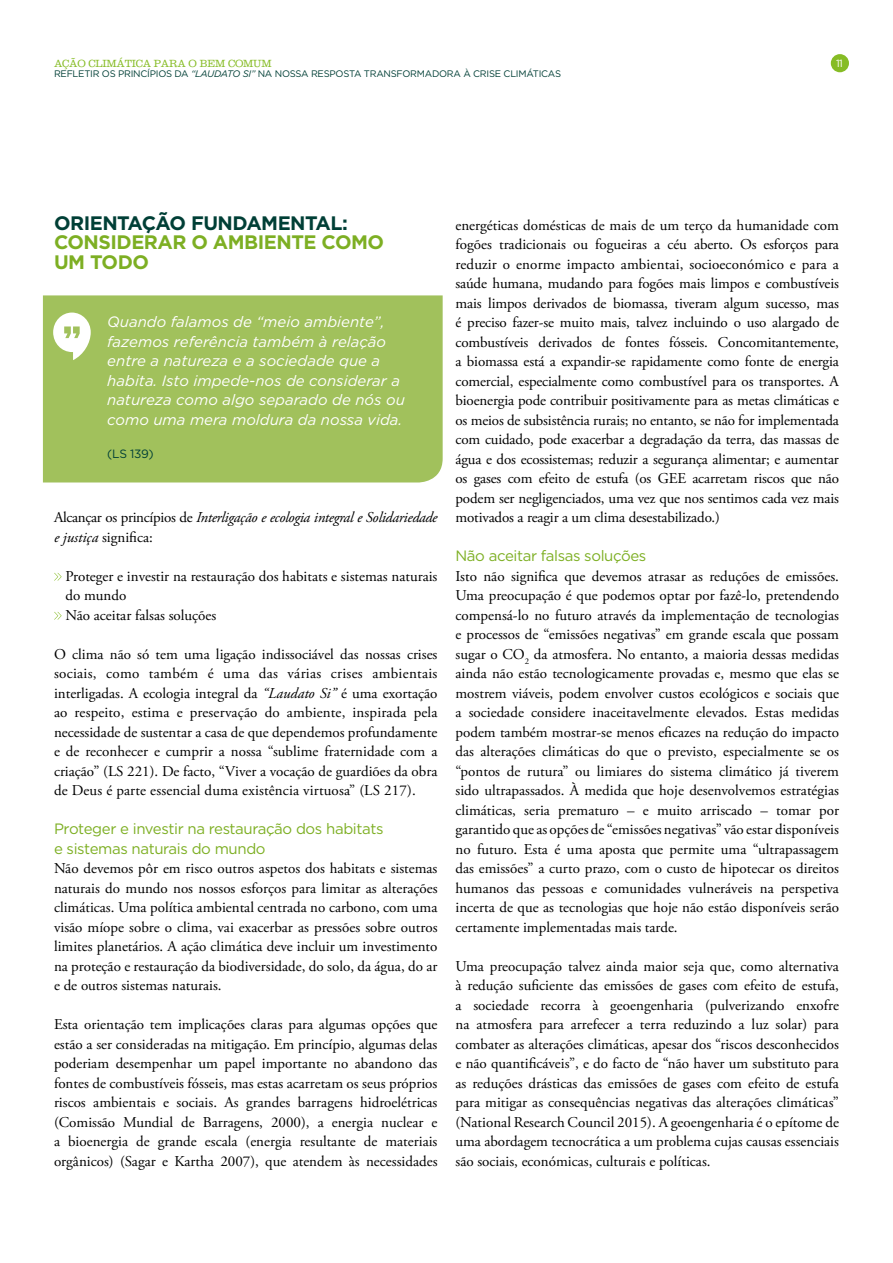
<style>
.page{position:relative;width:893px;height:1263px;background:#fff}
.page>*{position:absolute;margin:0;border:0;box-sizing:border-box;transform-origin:0 0}
.t1{font:700 19.5px/19.5px "Gotham";letter-spacing:-.025em;color:#7daf23}
.t2{font:700 19.5px "Gotham";letter-spacing:-.025em;color:#003f36}
.t3{font:15px/19.5px "Adobe Garamond Pro";color:#000;text-align:justify}
.t4{font:italic 15px/19.5px "Gotham";color:#fff}
.t5{font:15px/19.5px "Gotham";letter-spacing:-.025em;color:#7daf23}
.t6{font:italic 15px/19.5px "Adobe Garamond Pro";letter-spacing:-.02em;color:#000}
.t7{font:12px "Gotham";color:#003f36}
.t8{font:300 10.8px "Clarendon LT Std";letter-spacing:-.02em;color:#86bc25}
.t9{font:10.5px "Gotham";color:#fff}
.t10{font:9.45px "Gotham";letter-spacing:-.025em;color:#003f36}
.s1{font-style:italic}
.s2{font-style:normal}
</style>
<div class="page">
<div style="left:831px;top:54px;width:18px;height:18px;background:#86bc25;border-radius:50%"></div>
<svg style="left:54px;top:573px;width:8px;height:7px"></svg>
<svg style="left:54px;top:612px;width:8px;height:7px"></svg>
<div style="left:43px;top:295px;width:400px;height:187px;background:#a1c15c"></div>
<svg style="left:53px;top:313px;width:38px;height:47px"></svg>
<p class="t8" style="left:54px;top:57px;width:219px">AÇÃO CLIMÁTICA PARA O BEM COMUM</p>
<p class="t10" style="left:54px;top:68px;width:509px">REFLETIR OS PRINCÍPIOS DA <span class="s1">“LAUDATO SI”</span> NA NOSSA RESPOSTA TRANSFORMADORA À CRISE CLIMÁTICAS</p>
<p class="t9" style="left:836px;top:57px;width:8px">11</p>
<h1 class="t2" style="left:54px;top:210px;width:295px">ORIENTAÇÃO FUNDAMENTAL:</h1>
<h1 class="t1" style="left:54px;top:232px;width:332px">CONSIDERAR O AMBIENTE COMO<br>UM TODO</h1>
<p class="t4" style="left:107px;top:312px;width:299px">Quando falamos de “meio ambiente”, fazemos referência também à relação entre a natureza e a sociedade que a habita. Isto impede-nos de considerar a natureza como algo separado de nós ou como uma mera moldura da nossa vida.</p>
<p class="t7" style="left:107px;top:446px;width:48px">(LS 139)</p>
<p class="t6" style="left:54px;top:508px;width:385px"><span class="s2">Alcançar os princípios de</span> Interligação e ecologia integral e Solidariedade e justiça <span class="s2">significa:</span></p>
<p class="t3" style="left:65px;top:567px;width:374px;text-align:left">Proteger e investir na restauração dos habitats e sistemas naturais do mundo<br>Não aceitar falsas soluções</p>
<p class="t3" style="left:54px;top:645px;width:385px">O clima não só tem uma ligação indissociável das nossas crises sociais, como também é uma das várias crises ambientais interligadas. A ecologia integral da <span class="s1">“Laudato Si”</span> é uma exortação ao respeito, estima e preservação do ambiente, inspirada pela necessidade de sustentar a casa de que dependemos profundamente e de reconhecer e cumprir a nossa “sublime fraternidade com a criação” (LS 221). De facto, “Viver a vocação de guardiões da obra de Deus é parte essencial duma existência virtuosa” (LS 217).</p>
<p class="t5" style="left:54px;top:819px;width:331px">Proteger e investir na restauração dos habitats e sistemas naturais do mundo</p>
<p class="t3" style="left:54px;top:859px;width:385px">Não devemos pôr em risco outros aspetos dos habitats e sistemas naturais do mundo nos nossos esforços para limitar as alterações climáticas. Uma política ambiental centrada no carbono, com uma visão míope sobre o clima, vai exacerbar as pressões sobre outros limites planetários. A ação climática deve incluir um investimento na proteção e restauração da biodiversidade, do solo, da água, do ar e de outros sistemas naturais.</p>
<p class="t3" style="left:54px;top:1015px;width:385px">Esta orientação tem implicações claras para algumas opções que estão a ser consideradas na mitigação. Em princípio, algumas delas poderiam desempenhar um papel importante no abandono das fontes de combustíveis fósseis, mas estas acarretam os seus próprios riscos ambientais e sociais. As grandes barragens hidroelétricas (Comissão Mundial de Barragens, 2000), a energia nuclear e a bioenergia de grande escala (energia resultante de materiais orgânicos) (Sagar e Kartha 2007), que atendem às necessidades</p>
<p class="t3" style="left:455px;top:216px;width:385px">energéticas domésticas de mais de um terço da humanidade com fogões tradicionais ou fogueiras a céu aberto. Os esforços para reduzir o enorme impacto ambientai, socioeconómico e para a saúde humana, mudando para fogões mais limpos e combustíveis mais limpos derivados de biomassa, tiveram algum sucesso, mas é preciso fazer-se muito mais, talvez incluindo o uso alargado de combustíveis derivados de fontes fósseis. Concomitantemente, a biomassa está a expandir-se rapidamente como fonte de energia comercial, especialmente como combustível para os transportes. A bioenergia pode contribuir positivamente para as metas climáticas e os meios de subsistência rurais; no entanto, se não for implementada com cuidado, pode exacerbar a degradação da terra, das massas de água e dos ecossistemas; reduzir a segurança alimentar; e aumentar os gases com efeito de estufa (os GEE acarretam riscos que não podem ser negligenciados, uma vez que nos sentimos cada vez mais motivados a reagir a um clima desestabilizado.)</p>
<p class="t5" style="left:455px;top:546px;width:192px">Não aceitar falsas soluções</p>
<p class="t3" style="left:455px;top:567px;width:385px">Isto não significa que devemos atrasar as reduções de emissões.<br>Uma preocupação é que podemos optar por fazê-lo, pretendendo compensá-lo no futuro através da implementação de tecnologias e processos de “emissões negativas” em grande escala que possam sugar o CO<sub>2</sub> da atmosfera. No entanto, a maioria dessas medidas ainda não estão tecnologicamente provadas e, mesmo que elas se mostrem viáveis, podem envolver custos ecológicos e sociais que a sociedade considere inaceitavelmente elevados. Estas medidas podem também mostrar-se menos eficazes na redução do impacto das alterações climáticas do que o previsto, especialmente se os “pontos de rutura” ou limiares do sistema climático já tiverem sido ultrapassados. À medida que hoje desenvolvemos estratégias climáticas, seria prematuro – e muito arriscado – tomar por garantido que as opções de “emissões negativas” vão estar disponíveis no futuro. Esta é uma aposta que permite uma “ultrapassagem das emissões” a curto prazo, com o custo de hipotecar os direitos humanos das pessoas e comunidades vulneráveis na perspetiva incerta de que as tecnologias que hoje não estão disponíveis serão certamente implementadas mais tarde.</p>
<p class="t3" style="left:455px;top:957px;width:385px">Uma preocupação talvez ainda maior seja que, como alternativa à redução suficiente das emissões de gases com efeito de estufa, a sociedade recorra à geoengenharia (pulverizando enxofre na atmosfera para arrefecer a terra reduzindo a luz solar) para combater as alterações climáticas, apesar dos “riscos desconhecidos e não quantificáveis”, e do facto de “não haver um substituto para as reduções drásticas das emissões de gases com efeito de estufa para mitigar as consequências negativas das alterações climáticas” (National Research Council 2015). A geoengenharia é o epítome de uma abordagem tecnocrática a um problema cujas causas essenciais são sociais, económicas, culturais e políticas.</p>
</div>
